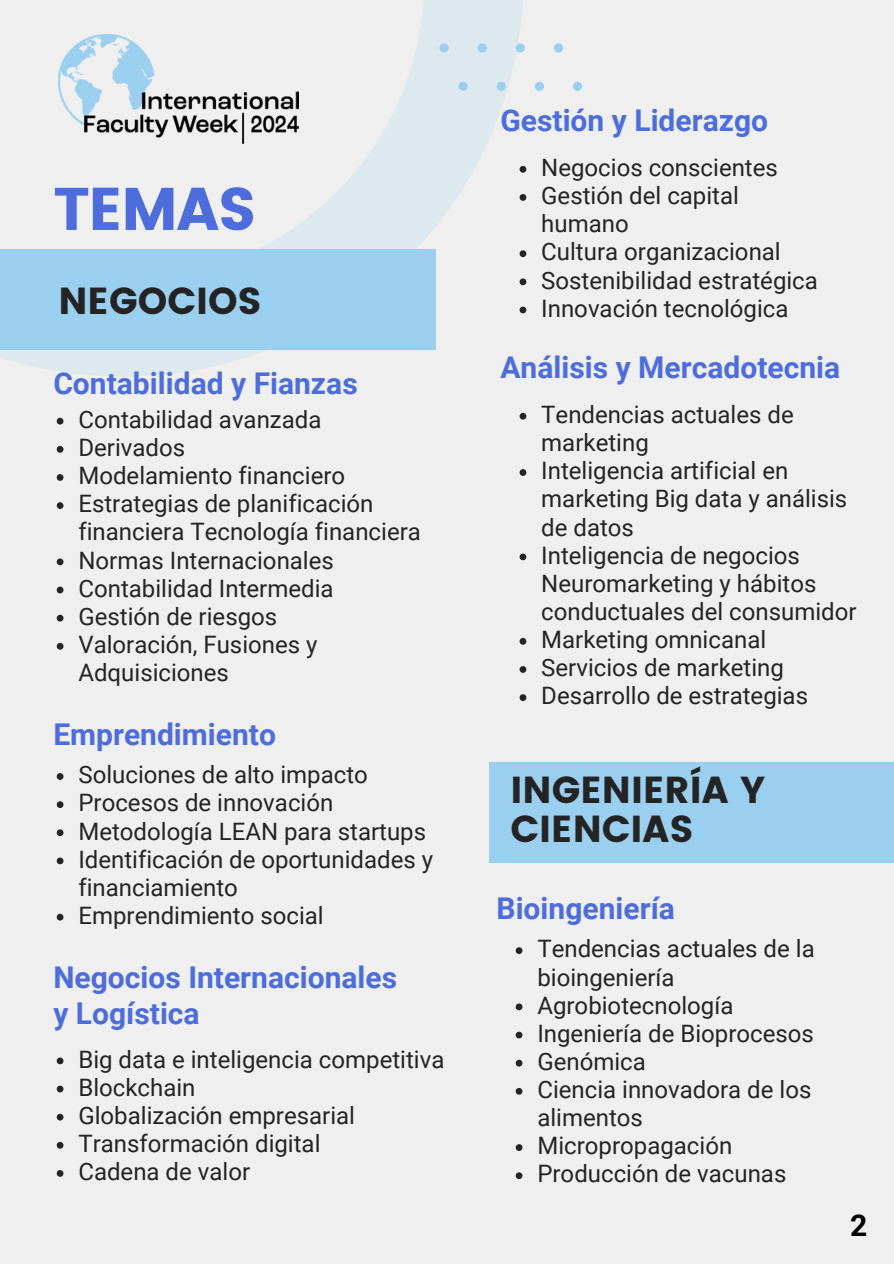
<style>
.page{position:relative;width:894px;height:1264px;background:#fff}
.page>*{position:absolute;margin:0;border:0;box-sizing:border-box;transform-origin:0 0}
.t1{font:60px "Poppins";letter-spacing:-.025em;color:#4d6ddd}
.t2{font:37.5px/38.2px "Poppins";color:#242424}
.t3{font:700 30px/36px "Roboto";color:#4d6ddd}
.t4{font:700 30px "Roboto";color:#000}
.t5{font:24px/28.2px "Roboto";color:#242424}
</style>
<div class="page">
<div style="left:0;top:0;width:893px;height:1263px;background:#efefef"></div>
<svg style="left:0;top:0;width:523px;height:376px"></svg>
<svg style="left:439px;top:43px;width:9px;height:10px"></svg>
<svg style="left:477px;top:43px;width:9px;height:10px"></svg>
<svg style="left:515px;top:43px;width:10px;height:10px"></svg>
<svg style="left:554px;top:43px;width:9px;height:10px"></svg>
<svg style="left:458px;top:82px;width:9px;height:9px"></svg>
<svg style="left:496px;top:82px;width:9px;height:9px"></svg>
<svg style="left:534px;top:82px;width:10px;height:9px"></svg>
<svg style="left:573px;top:82px;width:9px;height:9px"></svg>
<img style="left:58px;top:35px;width:240px;height:109px">
<div style="left:0;top:249px;width:435px;height:101px;background:#9bcff0"></div>
<svg style="left:57px;top:418px;width:6px;height:6px"></svg>
<svg style="left:57px;top:446px;width:6px;height:6px"></svg>
<svg style="left:57px;top:474px;width:6px;height:7px"></svg>
<svg style="left:57px;top:502px;width:6px;height:7px"></svg>
<svg style="left:57px;top:558px;width:6px;height:7px"></svg>
<svg style="left:57px;top:586px;width:6px;height:7px"></svg>
<svg style="left:57px;top:614px;width:6px;height:7px"></svg>
<svg style="left:57px;top:643px;width:6px;height:6px"></svg>
<svg style="left:519px;top:166px;width:7px;height:7px"></svg>
<svg style="left:519px;top:194px;width:7px;height:7px"></svg>
<svg style="left:519px;top:250px;width:7px;height:7px"></svg>
<svg style="left:519px;top:278px;width:7px;height:7px"></svg>
<svg style="left:519px;top:306px;width:7px;height:7px"></svg>
<svg style="left:57px;top:773px;width:6px;height:6px"></svg>
<svg style="left:57px;top:801px;width:6px;height:7px"></svg>
<svg style="left:57px;top:829px;width:6px;height:7px"></svg>
<svg style="left:57px;top:857px;width:6px;height:7px"></svg>
<svg style="left:57px;top:913px;width:6px;height:7px"></svg>
<svg style="left:57px;top:1057px;width:6px;height:7px"></svg>
<svg style="left:57px;top:1085px;width:6px;height:7px"></svg>
<svg style="left:57px;top:1113px;width:6px;height:7px"></svg>
<svg style="left:57px;top:1142px;width:6px;height:6px"></svg>
<svg style="left:57px;top:1170px;width:6px;height:6px"></svg>
<svg style="left:519px;top:413px;width:7px;height:6px"></svg>
<svg style="left:519px;top:469px;width:7px;height:7px"></svg>
<svg style="left:519px;top:553px;width:7px;height:7px"></svg>
<svg style="left:519px;top:638px;width:7px;height:6px"></svg>
<svg style="left:519px;top:666px;width:7px;height:7px"></svg>
<svg style="left:519px;top:694px;width:7px;height:7px"></svg>
<div style="left:489px;top:761px;width:404px;height:101px;background:#9bcff0"></div>
<svg style="left:515px;top:947px;width:7px;height:7px"></svg>
<svg style="left:515px;top:1003px;width:7px;height:7px"></svg>
<svg style="left:515px;top:1031px;width:7px;height:7px"></svg>
<svg style="left:515px;top:1059px;width:7px;height:7px"></svg>
<svg style="left:515px;top:1088px;width:7px;height:6px"></svg>
<svg style="left:515px;top:1144px;width:7px;height:6px"></svg>
<svg style="left:515px;top:1172px;width:7px;height:7px"></svg>
<h1 class="t1" style="left:53px;top:174px;width:205px">TEMAS</h1>
<h3 class="t2" style="left:58px;top:282px;width:205px">NEGOCIOS</h3>
<h2 class="t3" style="left:53px;top:365px;width:306px">Contabilidad y Fianzas</h2>
<p class="t5" style="left:78px;top:405px;width:244px">Contabilidad avanzada</p>
<h3 class="t5" style="left:78px;top:434px;width:108px">Derivados</h3>
<p class="t5" style="left:78px;top:462px;width:268px">Modelamiento financiero</p>
<p class="t5" style="left:78px;top:490px;width:344px">Estrategias de planificación financiera Tecnología financiera</p>
<p class="t5" style="left:78px;top:546px;width:257px">Normas Internacionales</p>
<p class="t5" style="left:78px;top:574px;width:256px">Contabilidad Intermedia</p>
<p class="t5" style="left:78px;top:602px;width:200px">Gestión de riesgos</p>
<h3 class="t5" style="left:78px;top:630px;width:240px">Valoración, Fusiones y<br>Adquisiciones</h3>
<p class="t3" style="left:53px;top:716px;width:224px">Emprendimiento</p>
<p class="t5" style="left:78px;top:761px;width:291px">Soluciones de alto impacto</p>
<p class="t5" style="left:78px;top:789px;width:256px">Procesos de innovación</p>
<p class="t5" style="left:78px;top:817px;width:349px">Metodología LEAN para startups</p>
<p class="t5" style="left:78px;top:845px;width:356px">Identificación de oportunidades y financiamiento</p>
<p class="t5" style="left:78px;top:901px;width:247px">Emprendimiento social</p>
<p class="t3" style="left:53px;top:959px;width:345px">Negocios Internacionales y Logística</p>
<p class="t5" style="left:78px;top:1045px;width:367px">Big data e inteligencia competitiva</p>
<h3 class="t5" style="left:78px;top:1073px;width:119px">Blockchain</h3>
<p class="t5" style="left:78px;top:1101px;width:278px">Globalización empresarial</p>
<p class="t5" style="left:78px;top:1129px;width:243px">Transformación digital</p>
<p class="t5" style="left:78px;top:1157px;width:173px">Cadena de valor</p>
<p class="t3" style="left:500px;top:103px;width:269px">Gestión y Liderazgo</p>
<p class="t5" style="left:541px;top:154px;width:238px">Negocios conscientes</p>
<p class="t5" style="left:541px;top:182px;width:199px">Gestión del capital humano</p>
<p class="t5" style="left:541px;top:238px;width:241px">Cultura organizacional</p>
<p class="t5" style="left:541px;top:266px;width:278px">Sostenibilidad estratégica</p>
<p class="t5" style="left:541px;top:294px;width:249px">Innovación tecnológica</p>
<p class="t3" style="left:500px;top:349px;width:341px">Análisis y Mercadotecnia</p>
<p class="t5" style="left:541px;top:400px;width:254px">Tendencias actuales de marketing</p>
<h3 class="t5" style="left:541px;top:457px;width:307px">Inteligencia artificial en marketing Big data y análisis de datos</h3>
<p class="t5" style="left:541px;top:541px;width:317px">Inteligencia de negocios<br>Neuromarketing y hábitos conductuales del consumidor</p>
<p class="t5" style="left:541px;top:625px;width:226px">Marketing omnicanal</p>
<p class="t5" style="left:541px;top:654px;width:244px">Servicios de marketing</p>
<p class="t5" style="left:541px;top:682px;width:268px">Desarrollo de estrategias</p>
<p class="t2" style="left:510px;top:771px;width:256px">INGENIERÍA Y<br>CIENCIAS</p>
<h2 class="t3" style="left:496px;top:891px;width:180px">Bioingeniería</h2>
<h3 class="t5" style="left:537px;top:935px;width:279px">Tendencias actuales de la bioingeniería</h3>
<p class="t5" style="left:537px;top:991px;width:197px">Agrobiotecnología</p>
<p class="t5" style="left:537px;top:1019px;width:278px">Ingeniería de Bioprocesos</p>
<p class="t5" style="left:537px;top:1047px;width:110px">Genómica</p>
<p class="t5" style="left:537px;top:1075px;width:275px">Ciencia innovadora de los alimentos</p>
<p class="t5" style="left:537px;top:1131px;width:196px">Micropropagación</p>
<p class="t5" style="left:537px;top:1160px;width:250px">Producción de vacunas</p>
<p class="t4" style="left:849px;top:1208px;width:19px">2</p>
</div>
